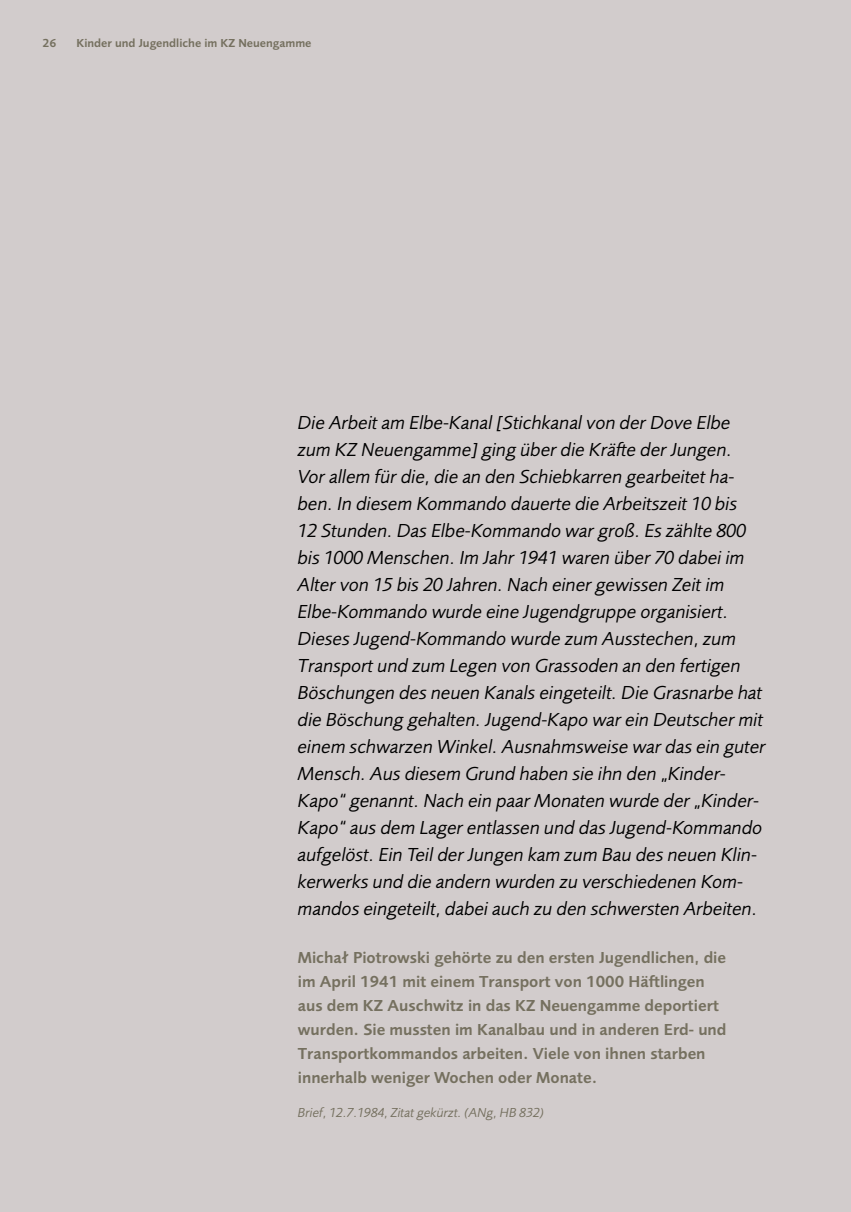
<style>
.page{position:relative;width:851px;height:1212px;background:#fff}
.page>*{position:absolute;margin:0;border:0;box-sizing:border-box;transform-origin:0 0}
.t1{font:italic 19.5px/27px "Foundry Sans";color:#000}
.t2{font:600 16.5px/24px "Foundry Sans";color:#75705f}
.t3{font:italic 13.5px "Foundry Sans";color:#75705f}
.t4{font:600 12px "Foundry Sans";color:#75705f}
</style>
<div class="page">
<hr style="left:850px;top:0;width:1px;height:1212px;background:#d2cccc">
<div style="left:0;top:0;width:850px;height:1212px;background:#d2cccc"></div>
<p class="t4" style="left:43px;top:34px;width:15px">26</p>
<p class="t4" style="left:77px;top:34px;width:236px">Kinder und Jugendliche im KZ Neuengamme</p>
<p class="t1" style="left:298px;top:407px;width:469px">Die Arbeit am Elbe-Kanal [Stichkanal von der Dove Elbe zum KZ Neuengamme] ging über die Kräfte der Jungen.<br>Vor allem für die, die an den Schiebkarren gearbeitet ha&shy;ben. In diesem Kommando dauerte die Arbeitszeit 10 bis<br>12 Stunden. Das Elbe-Kommando war groß. Es zählte 800 bis 1000 Menschen. Im Jahr 1941 waren über 70 dabei im Alter von 15 bis 20 Jahren. Nach einer gewissen Zeit im Elbe-Kommando wurde eine Jugendgruppe organisiert.<br>Dieses Jugend-Kommando wurde zum Ausstechen, zum Transport und zum Legen von Grassoden an den fertigen Böschungen des neuen Kanals eingeteilt. Die Grasnarbe hat die Böschung gehalten. Jugend-Kapo war ein Deutscher mit einem schwarzen Winkel. Ausnahmsweise war das ein guter Mensch. Aus diesem Grund haben sie ihn den „Kinder-Kapo“ genannt. Nach ein paar Monaten wurde der „Kinder-Kapo“ aus dem Lager entlassen und das Jugend-Kommando aufgelöst. Ein Teil der Jungen kam zum Bau des neuen Klin&shy;kerwerks und die andern wurden zu verschiedenen Kom&shy;mandos eingeteilt, dabei auch zu den schwersten Arbeiten.</p>
<p class="t2" style="left:298px;top:944px;width:430px">Michał Piotrowski gehörte zu den ersten Jugendlichen, die im April 1941 mit einem Transport von 1000 Häftlingen aus dem KZ Auschwitz in das KZ Neuengamme deportiert wurden. Sie mussten im Kanalbau und in anderen Erd- und Transportkommandos arbeiten. Viele von ihnen starben innerhalb weniger Wochen oder Monate.</p>
<p class="t3" style="left:298px;top:1102px;width:248px">Brief, 12.7.1984, Zitat gekürzt. (ANg, HB 832)</p>
</div>
